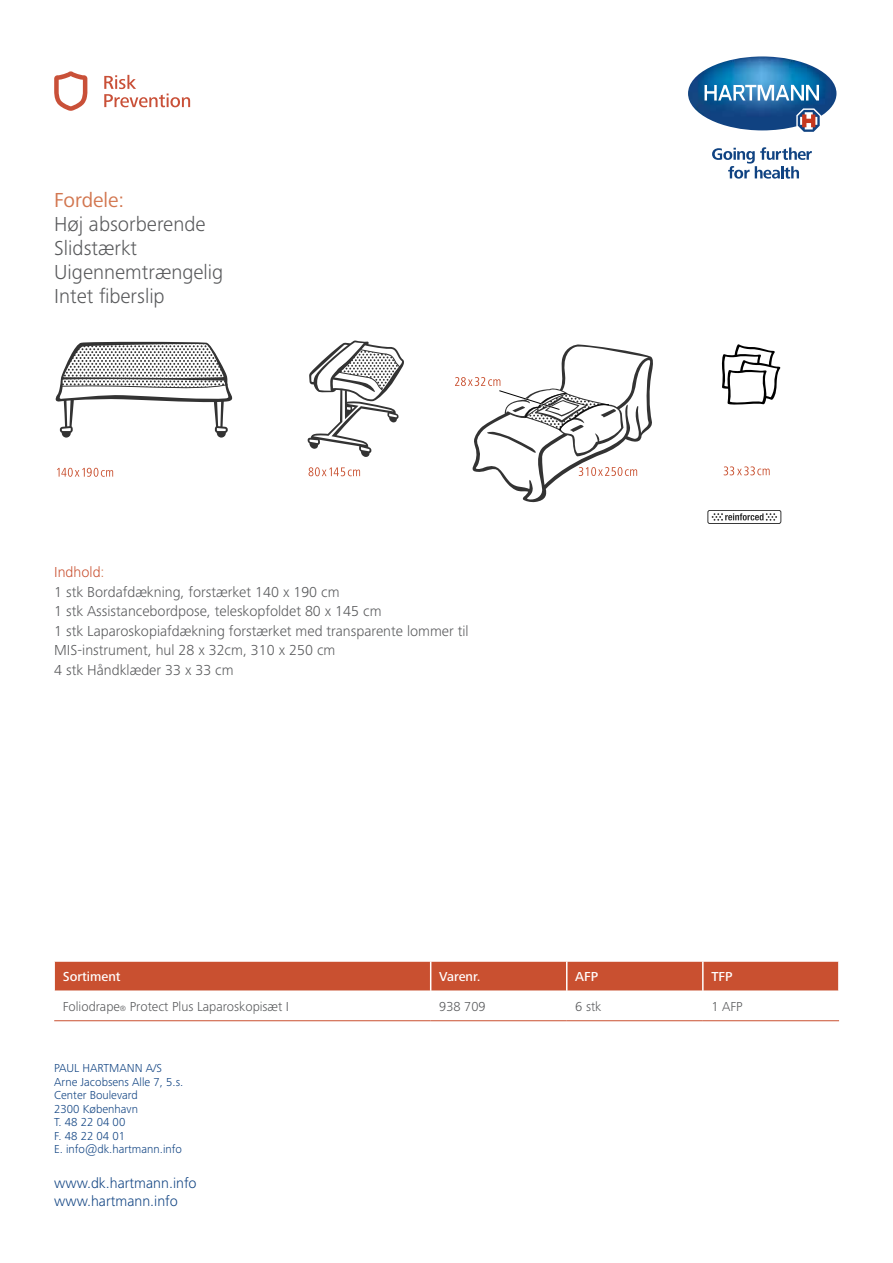
<style>
.page{position:relative;width:893px;height:1263px;background:#fff}
.page>*{position:absolute;margin:0;border:0;box-sizing:border-box;transform-origin:0 0}
.t1{font:300 21px/24px "Frutiger Next LTW1 G";color:#58595b}
.t2{font:21px "Frutiger Next LTW1 G";color:#d2764f}
.t3{font:300 15px/19.5px "Frutiger Next LTW1 G";color:#58595b}
.t4{font:300 15px/18px "Frutiger Next LTW1 G";color:#104382}
.t5{font:300 13.5px "Frutiger Next LTW1 G";color:#58595b}
.t6{font:500 13.5px "Frutiger Next LTW1 G";color:#fff}
.t7{font:300 12px/13.5px "Frutiger Next LTW1 G";color:#104382}
.s1{color:#c95030}
.s2{color:#d2764f}
.s3{font-size:7.8px}
</style>
<div class="page">
<img style="left:688px;top:56px;width:148px;height:74px">
<svg style="left:704px;top:85px;width:115px;height:16px"></svg>
<svg style="left:798px;top:110px;width:22px;height:22px"></svg>
<svg style="left:712px;top:147px;width:100px;height:32px"></svg>
<svg style="left:54px;top:961px;width:785px;height:30px;background:#cb583a"></svg>
<hr style="left:54px;top:1020px;width:377px;height:1px;background:#c95030">
<hr style="left:431px;top:1020px;width:136px;height:1px;background:#c95030">
<hr style="left:567px;top:1020px;width:136px;height:1px;background:#c95030">
<hr style="left:703px;top:1020px;width:136px;height:1px;background:#c95030">
<svg style="left:54px;top:71px;width:33px;height:40px"></svg>
<svg style="left:104px;top:75px;width:86px;height:32px"></svg>
<div style="left:707px;top:510px;width:74px;height:14px;border:1px solid #000;border-radius:2px"></div>
<svg style="left:712px;top:513px;width:65px;height:8px"></svg>
<svg style="left:57px;top:468px;width:56px;height:9px"></svg>
<svg style="left:309px;top:467px;width:51px;height:9px"></svg>
<svg style="left:721px;top:344px;width:60px;height:61px"></svg>
<svg style="left:308px;top:340px;width:96px;height:117px"></svg>
<svg style="left:55px;top:341px;width:178px;height:97px"></svg>
<svg style="left:724px;top:466px;width:46px;height:9px"></svg>
<svg style="left:455px;top:344px;width:198px;height:158px"></svg>
<h1 class="t2" style="left:54px;top:187px;width:71px">Fordele:</h1>
<h1 class="t1" style="left:54px;top:211px;width:171px">Høj absorberende<br>Slidstærkt<br>Uigennemtrængelig<br>Intet fiberslip</h1>
<p class="t3" style="left:54px;top:562px;width:416px"><span class="s1">Indhold</span><span class="s2">:<br></span>1 stk Bordafdækning, forstærket 140 x 190 cm<br>1 stk Assistancebordpose, teleskopfoldet 80 x 145 cm<br>1 stk Laparoskopiafdækning forstærket med transparente lommer til MIS-instrument, hul 28 x 32cm, 310 x 250 cm<br>4 stk Håndklæder 33 x 33 cm</p>
<p class="t6" style="left:63px;top:969px;width:59px">Sortiment</p>
<p class="t6" style="left:439px;top:969px;width:43px">Varenr.</p>
<p class="t6" style="left:575px;top:969px;width:24px">AFP</p>
<p class="t6" style="left:711px;top:969px;width:23px">TFP</p>
<p class="t5" style="left:63px;top:998px;width:228px">Foliodrape<span class="s3">®</span> Protect Plus Laparoskopisæt I</p>
<p class="t5" style="left:439px;top:998px;width:48px">938 709</p>
<p class="t5" style="left:575px;top:998px;width:28px">6 stk</p>
<p class="t5" style="left:711px;top:998px;width:33px">1 AFP</p>
<p class="t7" style="left:54px;top:1061px;width:131px">PAUL HARTMANN A/S<br>Arne Jacobsens Alle 7, 5.s.<br>Center Boulevard<br>2300 København<br>T. 48 22 04 00<br>F. 48 22 04 01<br>E. info@dk.hartmann.info</p>
<p class="t4" style="left:54px;top:1174px;width:144px">www.dk.hartmann.info www.hartmann.info</p>
</div>
